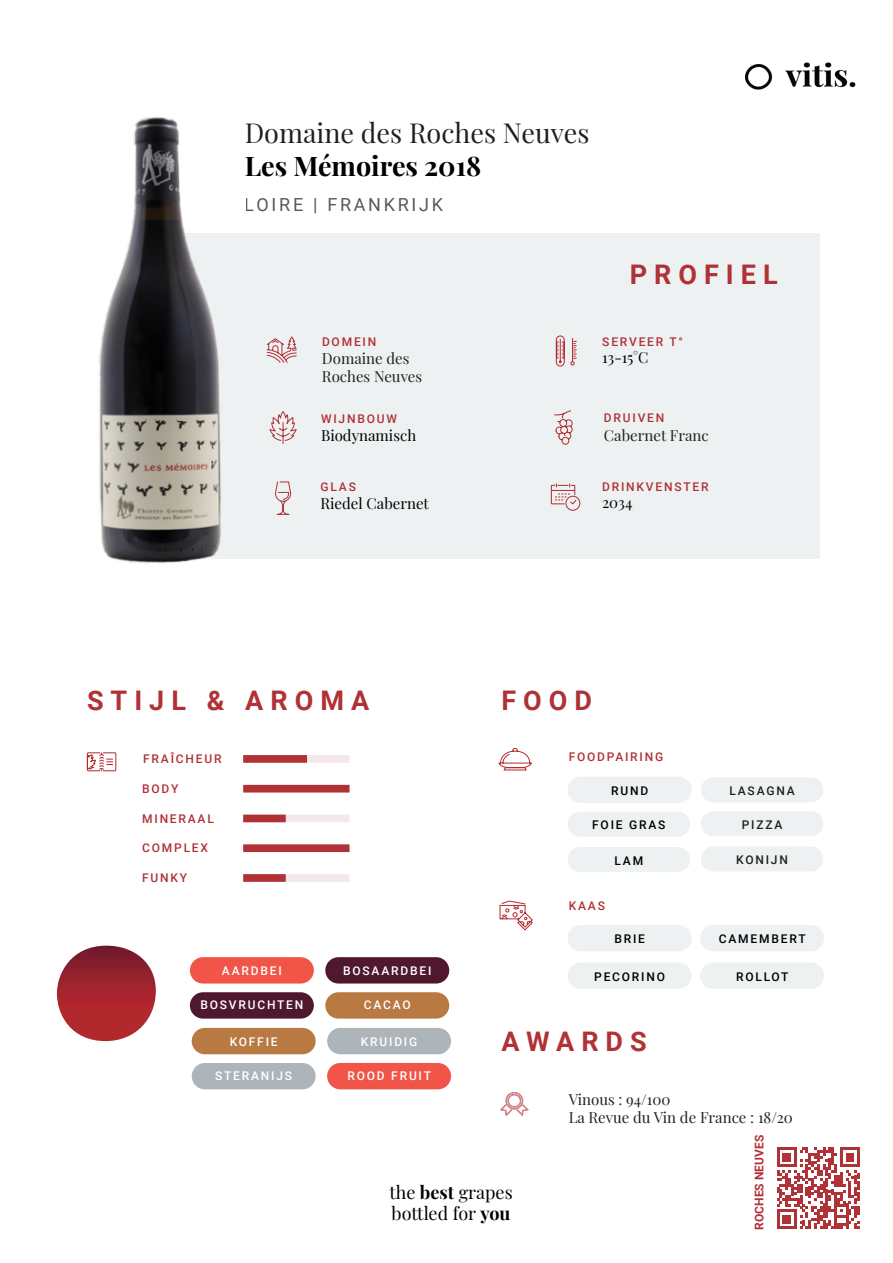
<style>
.page{position:relative;width:893px;height:1263px;background:#fff}
.page>*{position:absolute;margin:0;border:0;box-sizing:border-box;transform-origin:0 0}
.t1{font:700 27px "Roboto";letter-spacing:.26em;color:#b03136}
.t2{font:27px "Playfair Display";color:#231f20}
.t3{font:700 27px "Playfair Display";color:#000001}
.t4{font:18px/21.6px "Playfair Display";color:#000001}
.t5{font:18px "Roboto";letter-spacing:.15em;color:#231f20}
.t6{font:15px/18px "Playfair Display";color:#231f20}
.t7{font:15px "Playfair Display";color:#000001}
.t8{font:500 12px "Roboto";letter-spacing:.15em;color:#b03136}
.t9{font:500 12px "Roboto";letter-spacing:.15em;color:#fff}
.t10{font:500 12px "Roboto";letter-spacing:.15em;color:#000001}
.t11{font:500 12px "Roboto";letter-spacing:.15em;color:#231f20}
.t12{font:700 12px "Roboto";color:#b03136}
.s1{font-weight:700}
</style>
<div class="page">
<div style="left:159px;top:234px;width:661px;height:325px;background:#edf1f2"></div>
<svg style="left:275px;top:336px;width:22px;height:27px"></svg>
<svg style="left:275px;top:411px;width:22px;height:33px"></svg>
<svg style="left:555px;top:335px;width:22px;height:32px"></svg>
<svg style="left:275px;top:481px;width:16px;height:34px"></svg>
<svg style="left:550px;top:483px;width:31px;height:28px"></svg>
<div style="left:243px;top:755px;width:106px;height:8px;background:#f6e8e8"></div>
<svg style="left:86px;top:752px;width:31px;height:20px"></svg>
<svg style="left:243px;top:755px;width:64px;height:8px"></svg>
<svg style="left:498px;top:747px;width:34px;height:24px"></svg>
<svg style="left:499px;top:900px;width:34px;height:31px"></svg>
<div style="left:243px;top:785px;width:106px;height:7px;background:#b03136"></div>
<div style="left:243px;top:815px;width:106px;height:7px;background:#f6e8e8"></div>
<div style="left:243px;top:815px;width:43px;height:7px;background:#b03136"></div>
<div style="left:243px;top:844px;width:106px;height:8px;background:#b03136;border:2px solid #b03136"></div>
<div style="left:243px;top:874px;width:106px;height:8px;background:#f6e8e8"></div>
<svg style="left:57px;top:946px;width:99px;height:95px"></svg>
<div style="left:568px;top:777px;width:124px;height:26px;background:#edf1f2;border-radius:13px"></div>
<div style="left:567px;top:811px;width:124px;height:26px;background:#edf1f2;border-radius:13px"></div>
<div style="left:566px;top:810px;width:126px;height:28px;border:2px solid #fff;border-radius:13px"></div>
<div style="left:568px;top:925px;width:124px;height:26px;background:#edf1f2;border-radius:13px"></div>
<div style="left:192px;top:1028px;width:124px;height:26px;background:#b87943;border-radius:13px"></div>
<div style="left:190px;top:957px;width:124px;height:26px;background:#f05548;border-radius:13px"></div>
<div style="left:192px;top:1063px;width:124px;height:26px;background:#aeb5ba;border-radius:13px"></div>
<div style="left:190px;top:992px;width:124px;height:26px;background:#4f182f;border-radius:13px"></div>
<div style="left:700px;top:777px;width:124px;height:26px;background:#edf1f2;border-radius:13px"></div>
<div style="left:699px;top:776px;width:126px;height:28px;border:2px solid #fff;border-radius:13px"></div>
<div style="left:700px;top:810px;width:124px;height:27px;background:#edf1f2;border-radius:13px"></div>
<div style="left:699px;top:810px;width:126px;height:28px;border:2px solid #fff;border-radius:13px"></div>
<svg style="left:554px;top:410px;width:19px;height:35px"></svg>
<svg style="left:243px;top:874px;width:43px;height:8px"></svg>
<div style="left:700px;top:925px;width:124px;height:26px;background:#edf1f2;border-radius:13px"></div>
<div style="left:568px;top:962px;width:124px;height:27px;background:#edf1f2;border-radius:13px"></div>
<div style="left:700px;top:962px;width:124px;height:27px;background:#edf1f2;border-radius:13px"></div>
<img style="left:745px;top:62px;width:111px;height:28px">
<svg style="left:777px;top:1147px;width:83px;height:82px"></svg>
<div style="left:567px;top:846px;width:124px;height:27px;background:#edf1f2;border-radius:13px"></div>
<div style="left:566px;top:845px;width:126px;height:28px;border:2px solid #fff;border-radius:13px"></div>
<div style="left:700px;top:846px;width:124px;height:26px;background:#edf1f2;border-radius:13px"></div>
<div style="left:699px;top:845px;width:126px;height:28px;border:2px solid #fff;border-radius:13px"></div>
<div style="left:327px;top:1028px;width:124px;height:26px;background:#aeb5ba;border-radius:13px"></div>
<div style="left:325px;top:957px;width:124px;height:26px;background:#4f182f;border-radius:13px"></div>
<div style="left:327px;top:1063px;width:124px;height:26px;background:#f05548;border-radius:13px"></div>
<div style="left:325px;top:992px;width:124px;height:26px;background:#b87943;border-radius:13px"></div>
<svg style="left:500px;top:1092px;width:29px;height:24px"></svg>
<img style="left:99px;top:117px;width:176px;height:447px">
<p class="t2" style="left:245px;top:112px;width:346px">Domaine des Roches Neuves</p>
<p class="t3" style="left:245px;top:144px;width:238px">Les Mémoires 2018</p>
<h2 class="t5" style="left:245px;top:192px;width:200px">LOIRE | FRANKRIJK</h2>
<p class="t1" style="left:630px;top:256px;width:149px">PROFIEL</p>
<p class="t8" style="left:322px;top:333px;width:56px">DOMEIN</p>
<p class="t8" style="left:602px;top:333px;width:82px">SERVEER T°</p>
<p class="t6" style="left:322px;top:349px;width:102px">Domaine des<br>Roches Neuves</p>
<p class="t7" style="left:602px;top:346px;width:48px">13-15°C</p>
<p class="t8" style="left:321px;top:411px;width:77px">WIJNBOUW</p>
<p class="t7" style="left:321px;top:423px;width:97px">Biodynamisch</p>
<p class="t8" style="left:604px;top:410px;width:62px">DRUIVEN</p>
<p class="t6" style="left:604px;top:425px;width:106px">Cabernet Franc</p>
<p class="t8" style="left:321px;top:478px;width:37px">GLAS</p>
<p class="t8" style="left:602px;top:478px;width:108px">DRINKVENSTER</p>
<p class="t7" style="left:321px;top:491px;width:110px">Riedel Cabernet</p>
<p class="t7" style="left:602px;top:491px;width:32px">2034</p>
<p class="t1" style="left:87px;top:681px;width:284px">STIJL &amp; AROMA</p>
<p class="t1" style="left:501px;top:681px;width:92px">FOOD</p>
<p class="t8" style="left:143px;top:751px;width:80px">FRAÎCHEUR</p>
<p class="t8" style="left:142px;top:780px;width:38px">BODY</p>
<p class="t8" style="left:142px;top:810px;width:73px">MINERAAL</p>
<p class="t8" style="left:142px;top:840px;width:67px">COMPLEX</p>
<p class="t8" style="left:142px;top:870px;width:47px">FUNKY</p>
<p class="t9" style="left:222px;top:963px;width:61px">AARDBEI</p>
<p class="t9" style="left:200px;top:997px;width:104px">BOSVRUCHTEN</p>
<p class="t9" style="left:230px;top:1033px;width:50px">KOFFIE</p>
<p class="t9" style="left:215px;top:1067px;width:78px">STERANIJS</p>
<p class="t8" style="left:569px;top:748px;width:96px">FOODPAIRING</p>
<p class="t10" style="left:611px;top:782px;width:39px">RUND</p>
<p class="t11" style="left:728px;top:782px;width:70px">TAJINNES</p>
<p class="t10" style="left:592px;top:816px;width:75px">FOIE GRAS</p>
<p class="t11" style="left:729px;top:782px;width:67px">LASAGNA</p>
<p class="t11" style="left:728px;top:816px;width:70px">TAJINNES</p>
<p class="t11" style="left:742px;top:816px;width:42px">PIZZA</p>
<p class="t9" style="left:343px;top:963px;width:90px">BOSAARDBEI</p>
<p class="t10" style="left:615px;top:852px;width:30px">LAM</p>
<p class="t11" style="left:728px;top:851px;width:70px">TAJINNES</p>
<p class="t11" style="left:736px;top:851px;width:53px">KONIJN</p>
<p class="t8" style="left:569px;top:897px;width:38px">KAAS</p>
<p class="t10" style="left:614px;top:930px;width:32px">BRIE</p>
<p class="t10" style="left:719px;top:930px;width:88px">CAMEMBERT</p>
<p class="t10" style="left:594px;top:968px;width:72px">PECORINO</p>
<p class="t10" style="left:736px;top:968px;width:54px">ROLLOT</p>
<p class="t9" style="left:364px;top:997px;width:49px">CACAO</p>
<p class="t9" style="left:361px;top:1033px;width:58px">KRUIDIG</p>
<p class="t1" style="left:501px;top:1023px;width:147px">AWARDS</p>
<p class="t9" style="left:347px;top:1067px;width:85px">ROOD FRUIT</p>
<p class="t4" style="left:389px;top:1180px;width:125px">the <span class="s1">best</span> grapes bottled for <span class="s1">you</span></p>
<p class="t6" style="left:569px;top:1089px;width:103px">Vinous : 94/100</p>
<p class="t6" style="left:569px;top:1107px;width:226px">La Revue du Vin de France : 18/20</p>
<p class="t12" style="left:751px;top:1229px;width:96px;rotate:-90deg">ROCHES NEUVES</p>
</div>
